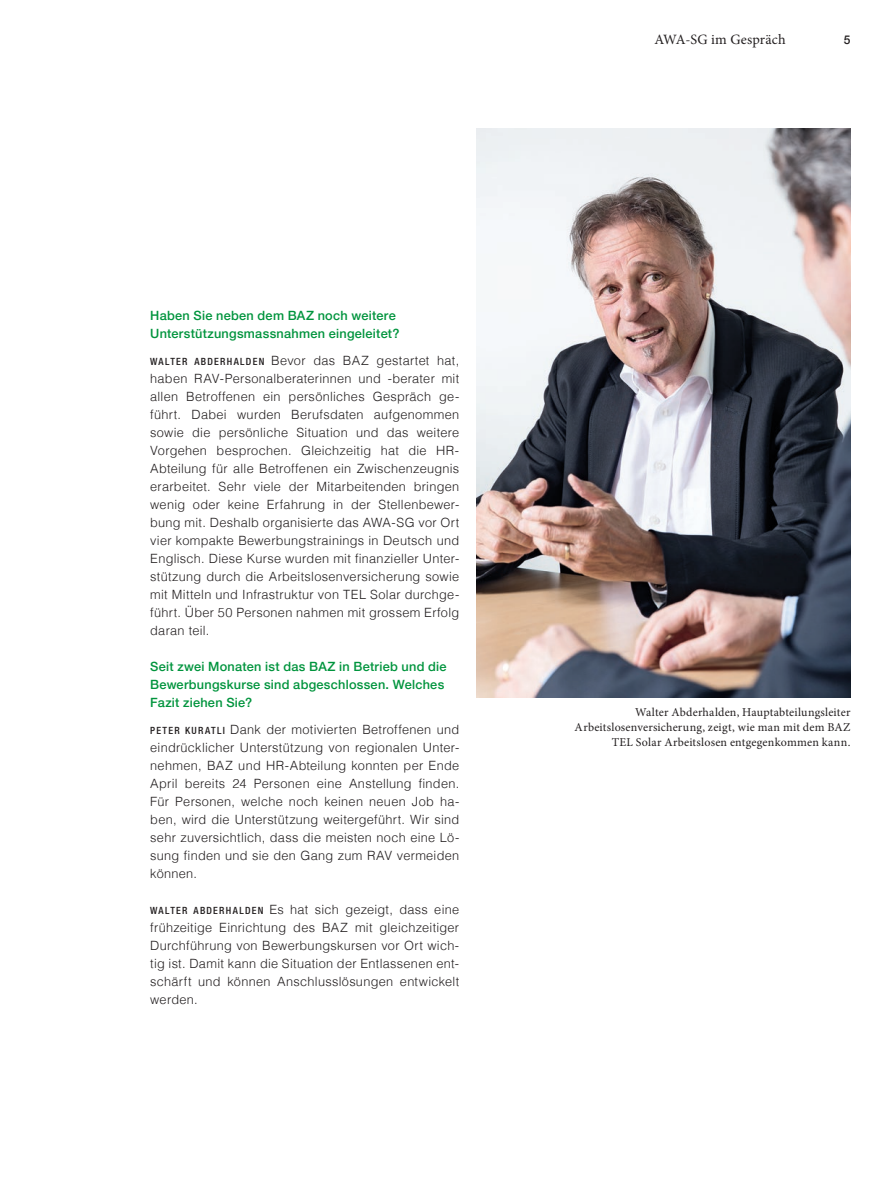
<style>
.page{position:relative;width:893px;height:1191px;background:#fff}
.page>*{position:absolute;margin:0;border:0;box-sizing:border-box;transform-origin:0 0}
.t1{font:14.25px "Minion Pro";letter-spacing:.01em;color:#231f20}
.t2{font:300 12.75px/18px "Helvetica LT";letter-spacing:.025em;color:#231f20;text-align:justify}
.t3{font:500 12.75px/18px "Helvetica Neue LT";letter-spacing:.02em;color:#00943d}
.t4{font:12px/15px "Minion Pro";letter-spacing:.015em;color:#231f20;text-align:right}
.t5{font:500 12px "Helvetica Neue LT";color:#231f20}
.s1{font-family:"Helvetica Neue LT";font-weight:500;font-stretch:condensed;font-size:9.9px}
</style>
<div class="page">
<img style="left:476px;top:129px;width:374px;height:568px">
<p class="t3" style="left:150px;top:306px;width:251px">Haben Sie neben dem BAZ noch weitere<br>Unterstützungsmassnahmen eingeleitet?</p>
<p class="t2" style="left:150px;top:351px;width:310px"><span class="s1">WALTER ABDERHALDEN</span> Bevor das BAZ gestartet hat, haben RAV-Personalberaterinnen und -berater mit allen Betroffenen ein persönliches Gespräch ge&shy;führt. Dabei wurden Berufsdaten aufgenommen sowie die persönliche Situation und das weitere Vorgehen besprochen. Gleichzeitig hat die HR-Abteilung für alle Betroffenen ein Zwischenzeugnis erarbeitet. Sehr viele der Mitarbeitenden bringen wenig oder keine Erfahrung in der Stellenbewer&shy;bung mit. Deshalb organisierte das AWA-SG vor Ort vier kompakte Bewerbungstrainings in Deutsch und Englisch. Diese Kurse wurden mit finanzieller Unter&shy;stützung durch die Arbeitslosenversicherung sowie mit Mitteln und Infrastruktur von TEL Solar durchge&shy;führt. Über 50 Personen nahmen mit grossem Erfolg daran teil.</p>
<p class="t3" style="left:150px;top:657px;width:298px">Seit zwei Monaten ist das BAZ in Betrieb und die<br>Bewerbungskurse sind abgeschlossen. Welches<br>Fazit ziehen Sie?</p>
<p class="t2" style="left:150px;top:720px;width:310px"><span class="s1">PETER KURATLI</span> Dank der motivierten Betroffenen und eindrücklicher Unterstützung von regionalen Unter&shy;nehmen, BAZ und HR-Abteilung konnten per Ende April bereits 24 Personen eine Anstellung finden.<br>Für Personen, welche noch keinen neuen Job ha&shy;ben, wird die Unterstützung weitergeführt. Wir sind sehr zuversichtlich, dass die meisten noch eine Lö&shy;sung finden und sie den Gang zum RAV vermeiden können.</p>
<p class="t2" style="left:150px;top:900px;width:310px"><span class="s1">WALTER ABDERHALDEN</span> Es hat sich gezeigt, dass eine frühzeitige Einrichtung des BAZ mit gleichzeitiger Durchführung von Bewerbungskursen vor Ort wich&shy;tig ist. Damit kann die Situation der Entlassenen ent&shy;schärft und können Anschlusslösungen entwickelt werden.</p>
<p class="t1" style="left:654px;top:30px;width:133px">AWA-SG im Gespräch</p>
<p class="t5" style="left:844px;top:33px;width:8px">5</p>
<p class="t4" style="left:575px;top:704px;width:277px">Walter Abderhalden, Hauptabteilungsleiter<br>Arbeitslosenversicherung, zeigt, wie man mit dem BAZ<br>TEL Solar Arbeitslosen entgegenkommen kann.</p>
</div>
